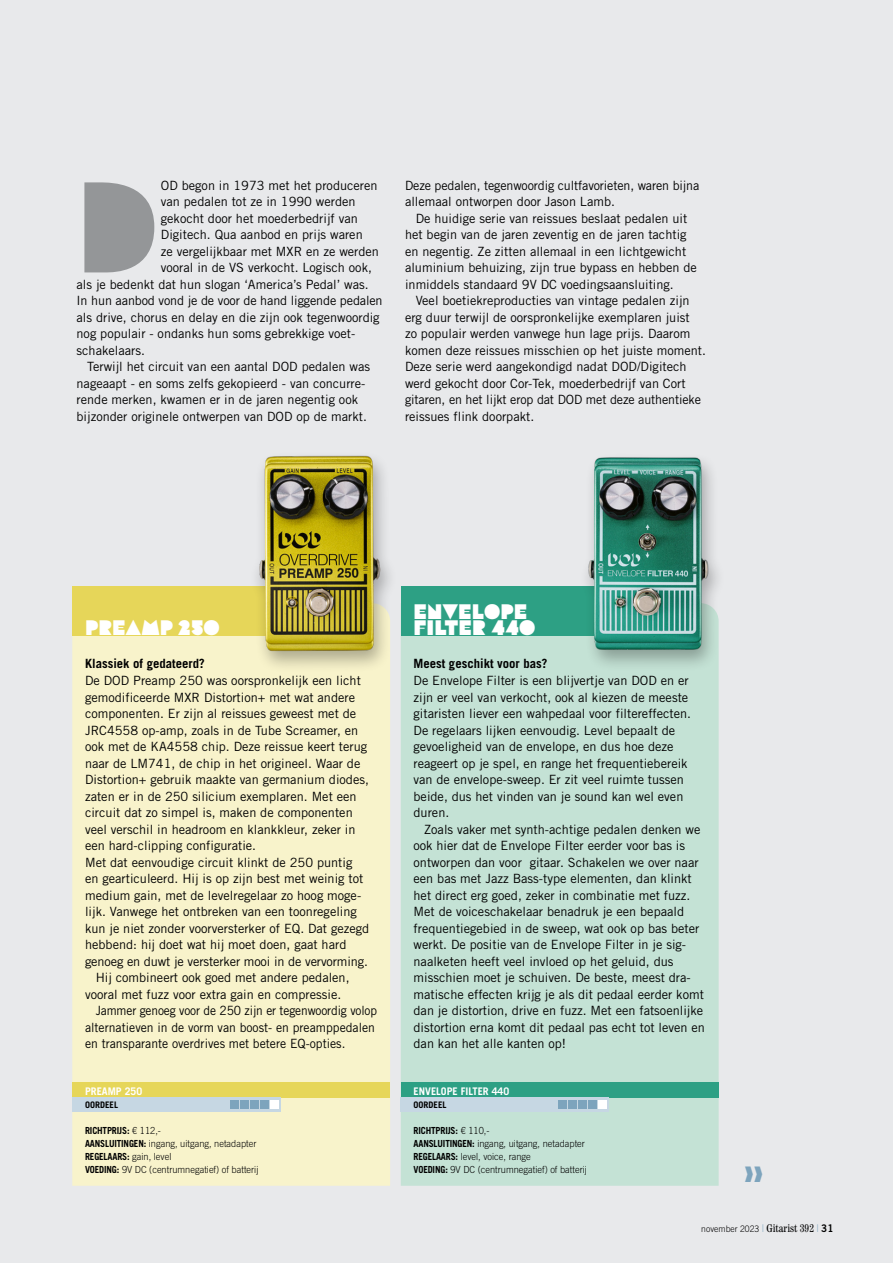
<style>
.page{position:relative;width:893px;height:1263px;background:#e8e9eb}
.page>*{position:absolute;margin:0;border:0;box-sizing:border-box;transform-origin:0 0}
.Body_test{font:128.55px "Flegrei";color:#949698}
.Body_test-2{font:21px "Flegrei";color:#fff}
.Body_test-3{font:12.75px/16.5px "Trade Gothic LT Std";color:#000}
.Body_test-4{font:12.75px/16.5px "Trade Gothic LT Std";color:#000;scale:.94 1}
.Body_test-5{font:700 12.75px "Trade Gothic LT Std";color:#000}
.Test_kader_subkop{font:700 10.5px "Trade Gothic LT Std";color:#fff}
.Specs_tekst{font:300 9.75px "Trade Gothic LT Std";color:#000;scale:.95 1}
.Specs_tekst-2{font:700 9.75px "Trade Gothic LT Std";letter-spacing:-.015em;color:#000;scale:.93 1}
.Fotobijschrift{font:300 9px "Trade Gothic LT Std";letter-spacing:.005em;color:#000;scale:.95 1}
.Test_kader_tekst{font:700 9px "Trade Gothic LT Std";color:#000}
.s1{font-weight:300}
.s2{font-weight:700}
.s3{font-family:"Century Std";font-stretch:condensed;font-size:11.25px;color:#7da4bd}
.s4{font-family:"Century Std";font-weight:400;font-stretch:condensed;font-size:11.25px}
.s5{font-family:"Trade Gothic LT Std Bd 2";font-weight:400;font-size:10.5px}
</style>
<div class="page">
<div style="left:72px;top:636px;width:318px;height:550px;background:#f8f3cb"></div>
<div style="left:401px;top:636px;width:318px;height:550px;background:#c4e2d5"></div>
<div style="left:72px;top:587px;width:235px;height:49px;background:#e6d659"></div>
<div style="left:72px;top:1082px;width:318px;height:15px;background:#e6d659"></div>
<div style="left:401px;top:1082px;width:318px;height:15px;background:#2da084"></div>
<div style="left:401px;top:587px;width:235px;height:49px;background:#2da084"></div>
<div style="left:579px;top:452px;width:146px;height:220px;background:#000;opacity:.3"></div>
<img style="left:588px;top:454px;width:121px;height:199px">
<div style="left:250px;top:451px;width:148px;height:222px;background:#000;opacity:.3"></div>
<img style="left:258px;top:454px;width:123px;height:199px">
<div style="left:72px;top:1097px;width:209px;height:14px;background:#c6d7e3"></div>
<div style="left:230px;top:1100px;width:9px;height:9px;background:#7da4bd"></div>
<div style="left:240px;top:1100px;width:9px;height:9px;background:#7da4bd"></div>
<div style="left:250px;top:1100px;width:9px;height:9px;background:#7da4bd"></div>
<div style="left:270px;top:1100px;width:9px;height:9px;background:#fff"></div>
<div style="left:260px;top:1100px;width:9px;height:9px;background:#7da4bd"></div>
<div style="left:401px;top:1097px;width:208px;height:14px;background:#c6d7e3"></div>
<div style="left:558px;top:1100px;width:9px;height:9px;background:#7da4bd"></div>
<div style="left:568px;top:1100px;width:9px;height:9px;background:#7da4bd"></div>
<div style="left:578px;top:1100px;width:9px;height:9px;background:#7da4bd"></div>
<div style="left:598px;top:1100px;width:9px;height:9px;background:#fff"></div>
<div style="left:588px;top:1100px;width:9px;height:9px;background:#7da4bd"></div>
<p class="Body_test" style="left:77px;top:151px;width:83px">D</p>
<p class="Body_test-3" style="left:161px;top:177px;width:218px">OD begon in 1973 met het produceren</p>
<p class="Body_test-3" style="left:161px;top:193px;width:196px">van pedalen tot ze in 1990 werden</p>
<p class="Body_test-3" style="left:161px;top:210px;width:198px">gekocht door het moederbedrijf van</p>
<p class="Body_test-3" style="left:161px;top:226px;width:203px">Digitech. Qua aanbod en prijs waren</p>
<p class="Body_test-3" style="left:161px;top:243px;width:220px">ze vergelijkbaar met MXR en ze werden</p>
<p class="Body_test-3" style="left:161px;top:259px;width:213px">vooral in de VS verkocht. Logisch ook,</p>
<p class="Body_test-3" style="left:77px;top:276px;width:294px">als je bedenkt dat hun slogan ‘America’s Pedal’ was.</p>
<p class="Body_test-3" style="left:77px;top:292px;width:308px">In hun aanbod vond je de voor de hand liggende pedalen</p>
<p class="Body_test-3" style="left:77px;top:309px;width:305px">als drive, chorus en delay en die zijn ook tegenwoordig</p>
<p class="Body_test-3" style="left:77px;top:325px;width:280px">nog populair - ondanks hun soms gebrekkige voet-</p>
<p class="Body_test-3" style="left:77px;top:342px;width:70px">schakelaars.</p>
<p class="Body_test-3" style="left:77px;top:358px;width:295px;text-indent:11px">Terwijl het circuit van een aantal DOD pedalen was nageaapt - en soms zelfs gekopieerd - van concurre&shy;rende merken, kwamen er in de jaren negentig ook bijzonder originele ontwerpen van DOD op de markt.</p>
<p class="Body_test-3" style="left:405px;top:177px;width:296px">Deze pedalen, tegenwoordig cultfavorieten, waren bijna allemaal ontworpen door Jason Lamb.</p>
<p class="Body_test-3" style="left:405px;top:210px;width:293px;text-indent:11px">De huidige serie van reissues beslaat pedalen uit het begin van de jaren zeventig en de jaren tachtig en negentig. Ze zitten allemaal in een lichtgewicht aluminium behuizing, zijn true bypass en hebben de inmiddels standaard 9V DC voedingsaansluiting.</p>
<p class="Body_test-3" style="left:405px;top:292px;width:302px;text-indent:11px">Veel boetiekreproducties van vintage pedalen zijn erg duur terwijl de oorspronkelijke exemplaren juist<br>zo populair werden vanwege hun lage prijs. Daarom komen deze reissues misschien op het juiste moment.<br>Deze serie werd aangekondigd nadat DOD/Digitech werd gekocht door Cor-Tek, moederbedrijf van Cort gitaren, en het lijkt erop dat DOD met deze authentieke reissues flink doorpakt.</p>
<p class="Body_test-2" style="left:414px;top:599px;width:113px">ENVELOPE</p>
<p class="Body_test-2" style="left:414px;top:616px;width:46px">FILTER</p>
<p class="Body_test-2" style="left:491px;top:616px;width:46px">440</p>
<p class="Body_test-5" style="left:414px;top:656px;width:135px">Meest geschikt voor bas?</p>
<p class="Body_test-3" style="left:414px;top:672px;width:279px">De Envelope Filter is een blijvertje van DOD en er zijn er veel van verkocht, ook al kiezen de meeste gitaristen liever een wahpedaal voor filtereffecten.<br>De regelaars lijken eenvoudig. Level bepaalt de gevoeligheid van de envelope, en dus hoe deze reageert op je spel, en range het frequentiebereik van de envelope-sweep. Er zit veel ruimte tussen beide, dus het vinden van je sound kan wel even duren.</p>
<p class="Body_test-3" style="left:414px;top:820px;width:293px;text-indent:11px">Zoals vaker met synth-achtige pedalen denken we ook hier dat de Envelope Filter eerder voor bas is ontworpen dan voor gitaar. Schakelen we over naar een bas met Jazz Bass-type elementen, dan klinkt het direct erg goed, zeker in combinatie met fuzz.<br>Met de voiceschakelaar benadruk je een bepaald frequentiegebied in de sweep, wat ook op bas beter werkt. De positie van de Envelope Filter in je sig&shy;naalketen heeft veel invloed op het geluid, dus misschien moet je schuiven. De beste, meest dra&shy;matische effecten krijg je als dit pedaal eerder komt dan je distortion, drive en fuzz. Met een fatsoenlijke distortion erna komt dit pedaal pas echt tot leven en dan kan het alle kanten op!</p>
<p class="Test_kader_subkop" style="left:414px;top:1084px;width:97px">ENVELOPE FILTER 440</p>
<p class="Specs_tekst" style="left:414px;top:1098px;width:42px">Oordeel 4</p>
<p class="Specs_tekst-2" style="left:414px;top:1124px;width:83px">RICHTPRIJS: <span class="s1">€ 110,-</span></p>
<p class="Specs_tekst" style="left:414px;top:1138px;width:182px"><span class="s2">AANSLUITINGEN:</span> ingang, uitgang, netadapter</p>
<p class="Specs_tekst" style="left:414px;top:1151px;width:125px"><span class="s2">REGELAARS:</span> level, voice, range</p>
<p class="Specs_tekst" style="left:414px;top:1164px;width:184px"><span class="s2">VOEDING:</span> 9V DC (centrumnegatief) of batterij</p>
<p class="Body_test-2" style="left:85px;top:616px;width:136px">PREAMP 250</p>
<p class="Body_test-5" style="left:85px;top:656px;width:121px">Klassiek of gedateerd?</p>
<p class="Body_test-3" style="left:85px;top:672px;width:286px">De DOD Preamp 250 was oorspronkelijk een licht gemodificeerde MXR Distortion+ met wat andere componenten. Er zijn al reissues geweest met de JRC4558 op-amp, zoals in de Tube Screamer, en ook met de KA4558 chip. Deze reissue keert terug naar de LM741, de chip in het origineel. Waar de Distortion+ gebruik maakte van germanium diodes, zaten er in de 250 silicium exemplaren. Met een circuit dat zo simpel is, maken de componenten veel verschil in headroom en klankkleur, zeker in een hard-clipping configuratie.<br>Met dat eenvoudige circuit klinkt de 250 puntig<br>en gearticuleerd. Hij is op zijn best met weinig tot medium gain, met de levelregelaar zo hoog moge&shy;lijk. Vanwege het ontbreken van een toonregeling kun je niet zonder voorversterker of EQ. Dat gezegd hebbend: hij doet wat hij moet doen, gaat hard genoeg en duwt je versterker mooi in de vervorming.</p>
<p class="Body_test-3" style="left:85px;top:969px;width:266px;text-indent:11px">Hij combineert ook goed met andere pedalen, vooral met fuzz voor extra gain en compressie.</p>
<p class="Body_test-4" style="left:85px;top:1002px;width:312px;text-indent:11px">Jammer genoeg voor de 250 zijn er tegenwoordig volop alternatieven in de vorm van boost- en preamppedalen en transparante overdrives met betere EQ-opties.</p>
<p class="Test_kader_subkop" style="left:85px;top:1084px;width:59px">PREAMP 250</p>
<p class="Specs_tekst" style="left:85px;top:1098px;width:42px">Oordeel 4</p>
<p class="Specs_tekst-2" style="left:85px;top:1124px;width:83px">RICHTPRIJS: <span class="s1">€ 112,-</span></p>
<p class="Specs_tekst" style="left:85px;top:1138px;width:182px"><span class="s2">AANSLUITINGEN:</span> ingang, uitgang, netadapter</p>
<p class="Specs_tekst-2" style="left:85px;top:1151px;width:94px">REGELAARS: <span class="s1">gain, level</span></p>
<p class="Specs_tekst" style="left:85px;top:1164px;width:184px"><span class="s2">VOEDING:</span> 9V DC (centrumnegatief) of batterij</p>
<p class="Test_kader_tekst" style="left:85px;top:1099px;width:35px">OORDEEL</p>
<p class="Test_kader_tekst" style="left:414px;top:1099px;width:35px">OORDEEL</p>
<p class="Fotobijschrift" style="left:701px;top:1224px;width:141px">november 2023 <span class="s3">|</span> <span class="s4">Gitarist 392</span> <span class="s3">|</span> <span class="s5">31</span></p>
</div>
